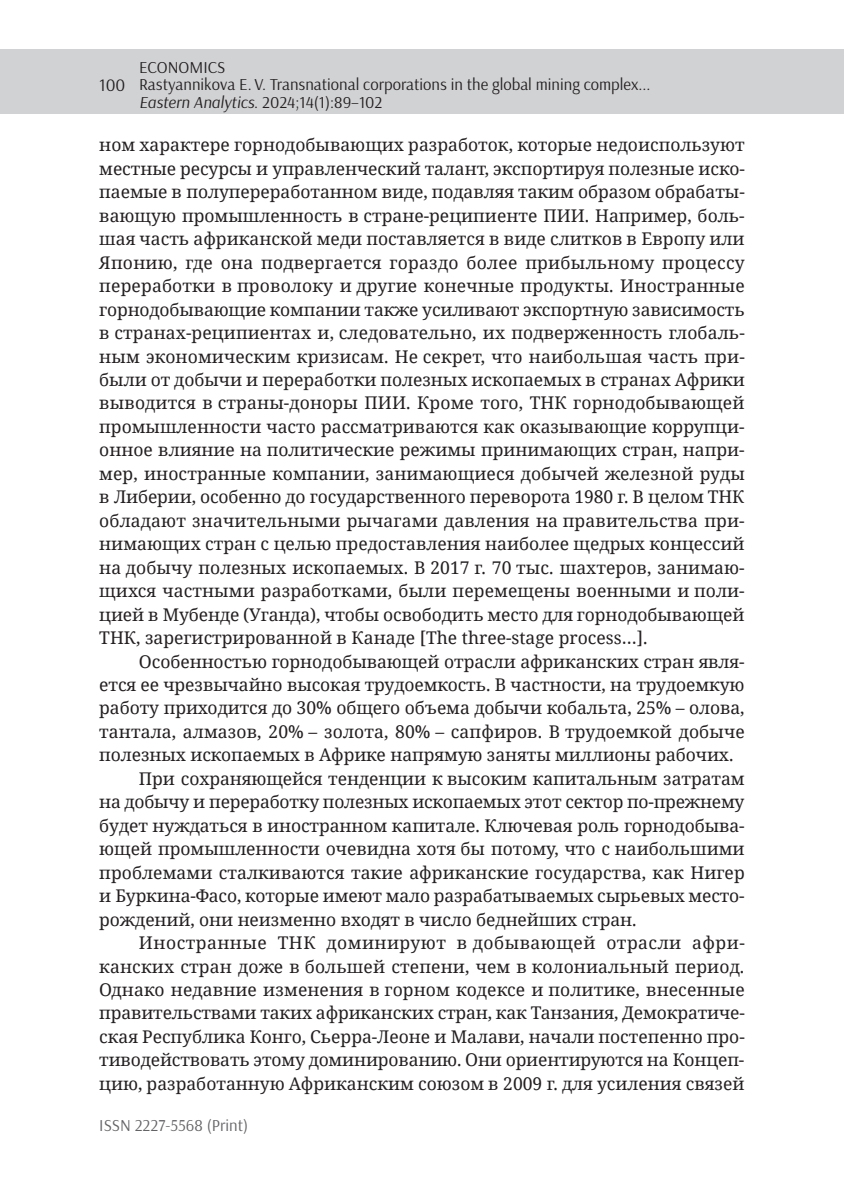
<style>
.page{position:relative;width:844px;height:1191px;background:#fff}
.page>*{position:absolute;margin:0;border:0;box-sizing:border-box;transform-origin:0 0}
.t1{font:17.5px/23.4px "Noto Serif";letter-spacing:-.005em;color:#231f20;text-align:justify}
.t2{font:17.5px "Noto Serif";letter-spacing:.03em;color:#231f20}
.t3{font:17.5px "Arsenal";color:#231f20}
.t4{font:16.62px/17.5px "Arsenal";color:#231f20}
.t5{font:16.62px "Arsenal";color:#636366}
.s1{font-style:italic}
</style>
<div class="page">
<div style="left:0;top:50px;width:843px;height:64px;background:#d1d2d4"></div>
<hr style="left:843px;top:50px;width:1px;height:64px;background:#d1d2d4">
<p class="t4" style="left:139px;top:58px;width:513px">economics<br>Rastyannikova E. V. Transnational corporations in the global mining complex...<br><span class="s1">Eastern Analytics</span>. 2024;14(1):89–102</p>
<p class="t1" style="left:99px;top:133px;width:647px">ном характере горнодобывающих разработок, которые недоиспользуют местные ресурсы и управленческий талант, экспортируя полезные иско&shy;паемые в полупереработанном виде, подавляя таким образом обрабаты&shy;вающую промышленность в стране-реципиенте ПИИ. Например, боль&shy;шая часть африканской меди поставляется в виде слитков в Европу или Японию, где она подвергается гораздо более прибыльному процессу переработки в проволоку и другие конечные продукты. Иностранные горнодобывающие компании также усиливают экспортную зависимость в странах-реципиентах и, следовательно, их подверженность глобаль&shy;ным экономическим кризисам. Не секрет, что наибольшая часть при&shy;были от добычи и переработки полезных ископаемых в странах Африки выводится в страны-доноры ПИИ. Кроме того, ТНК горнодобывающей промышленности часто рассматриваются как оказывающие коррупци&shy;онное влияние на политические режимы принимающих стран, напри&shy;мер, иностранные компании, занимающиеся добычей железной руды в Либерии, особенно до государственного переворота 1980 г. В целом ТНК обладают значительными рычагами давления на правительства при&shy;нимающих стран с целью предоставления наиболее щедрых концессий на добычу полезных ископаемых. В 2017 г. 70 тыс. шахтеров, занимаю&shy;щихся частными разработками, были перемещены военными и поли&shy;цией в Мубенде (Уганда), чтобы освободить место для горнодобывающей ТНК, зарегистрированной в Канаде [The three-stage process…].</p>
<p class="t1" style="left:139px;top:649px;width:607px">Особенностью горнодобывающей отрасли африканских стран явля-</p>
<p class="t1" style="left:99px;top:672px;width:646px">ется ее чрезвычайно высокая трудоемкость. В частности, на трудоемкую</p>
<p class="t1" style="left:99px;top:695px;width:646px">работу приходится до 30% общего объема добычи кобальта, 25% – олова,</p>
<p class="t1" style="left:99px;top:719px;width:646px">тантала, алмазов, 20% – золота, 80% – сапфиров. В трудоемкой добыче</p>
<p class="t1" style="left:99px;top:742px;width:635px">полезных ископаемых в Африке напрямую заняты миллионы рабочих.</p>
<p class="t1" style="left:139px;top:766px;width:607px">При сохраняющейся тенденции к высоким капитальным затратам</p>
<p class="t1" style="left:99px;top:789px;width:646px">на добычу и переработку полезных ископаемых этот сектор по-прежнему</p>
<p class="t1" style="left:99px;top:813px;width:646px">будет нуждаться в иностранном капитале. Ключевая роль горнодобыва-</p>
<p class="t1" style="left:99px;top:836px;width:646px">ющей промышленности очевидна хотя бы потому, что с наибольшими</p>
<p class="t1" style="left:99px;top:860px;width:647px">проблемами сталкиваются такие африканские государства, как Нигер</p>
<p class="t1" style="left:99px;top:883px;width:646px">и Буркина-Фасо, которые имеют мало разрабатываемых сырьевых место-</p>
<p class="t1" style="left:99px;top:907px;width:538px">рождений, они неизменно входят в число беднейших стран.</p>
<p class="t2" style="left:139px;top:930px;width:607px">Иностранные ТНК доминируют в добывающей отрасли афри-</p>
<p class="t1" style="left:99px;top:953px;width:646px">канских стран доже в большей степени, чем в колониальный период.</p>
<p class="t1" style="left:99px;top:977px;width:646px">Однако недавние изменения в горном кодексе и политике, внесенные</p>
<p class="t1" style="left:99px;top:1000px;width:647px">правительствами таких африканских стран, как Танзания, Демократиче-</p>
<p class="t1" style="left:99px;top:1024px;width:647px">ская Республика Конго, Сьерра-Леоне и Малави, начали постепенно про-</p>
<p class="t1" style="left:99px;top:1047px;width:646px">тиводействовать этому доминированию. Они ориентируются на Концеп-</p>
<p class="t1" style="left:99px;top:1071px;width:646px">цию, разработанную Африканским союзом в 2009 г. для усиления связей</p>
<p class="t3" style="left:99px;top:73px;width:28px">100</p>
<p class="t5" style="left:99px;top:1113px;width:150px">ISSN 2227-5568 (Print)</p>
</div>
